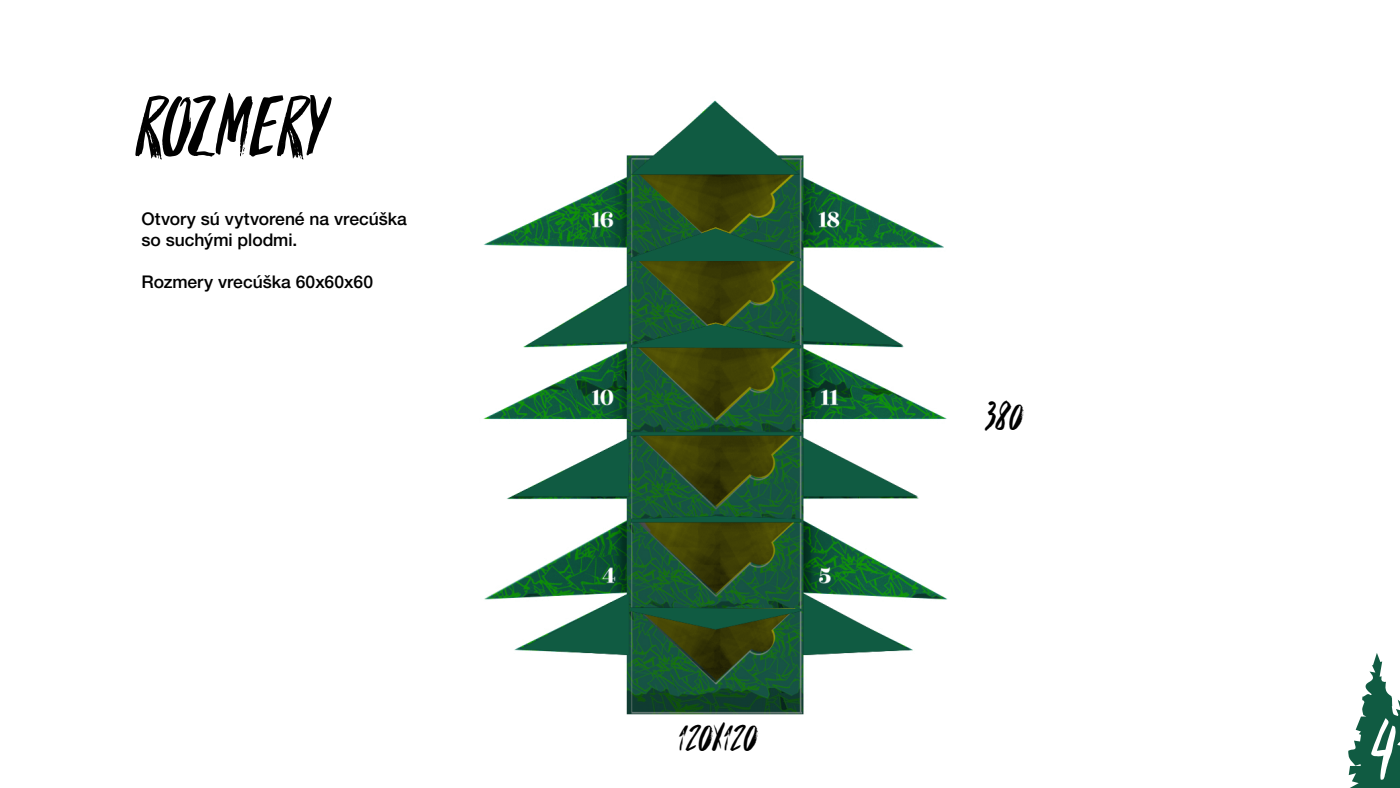
<style>
.page{position:relative;width:1400px;height:788px;background:#fff}
.page>*{position:absolute;margin:0;border:0;box-sizing:border-box;transform-origin:0 0}
.t1{font:82.6px "PARABOLA";letter-spacing:-.04em;color:#000}
.t2{font:79.62px "PARABOLA";color:#fff}
.t3{font:39.02px "PARABOLA";letter-spacing:-.07em;color:#000}
.t4{font:500 17.5px/21px "Helvetica Neue LT Pro";color:#000}
</style>
<div class="page">
<img style="left:483px;top:100px;width:464px;height:615px">
<svg style="left:1348px;top:653px;width:52px;height:135px"></svg>
<h1 class="t1" style="left:133px;top:77px;width:199px">ROZMERY</h1>
<p class="t4" style="left:141px;top:208px;width:267px">Otvory sú vytvorené na vrecúška so suchými plodmi.</p>
<p class="t4" style="left:141px;top:271px;width:233px">Rozmery vrecúška 60x60x60</p>
<h3 class="t3" style="left:679px;top:713px;width:81px">120X120</h3>
<h3 class="t3" style="left:985px;top:392px;width:41px">380</h3>
<h2 class="t2" style="left:1370px;top:703px;width:29px">4</h2>
</div>
